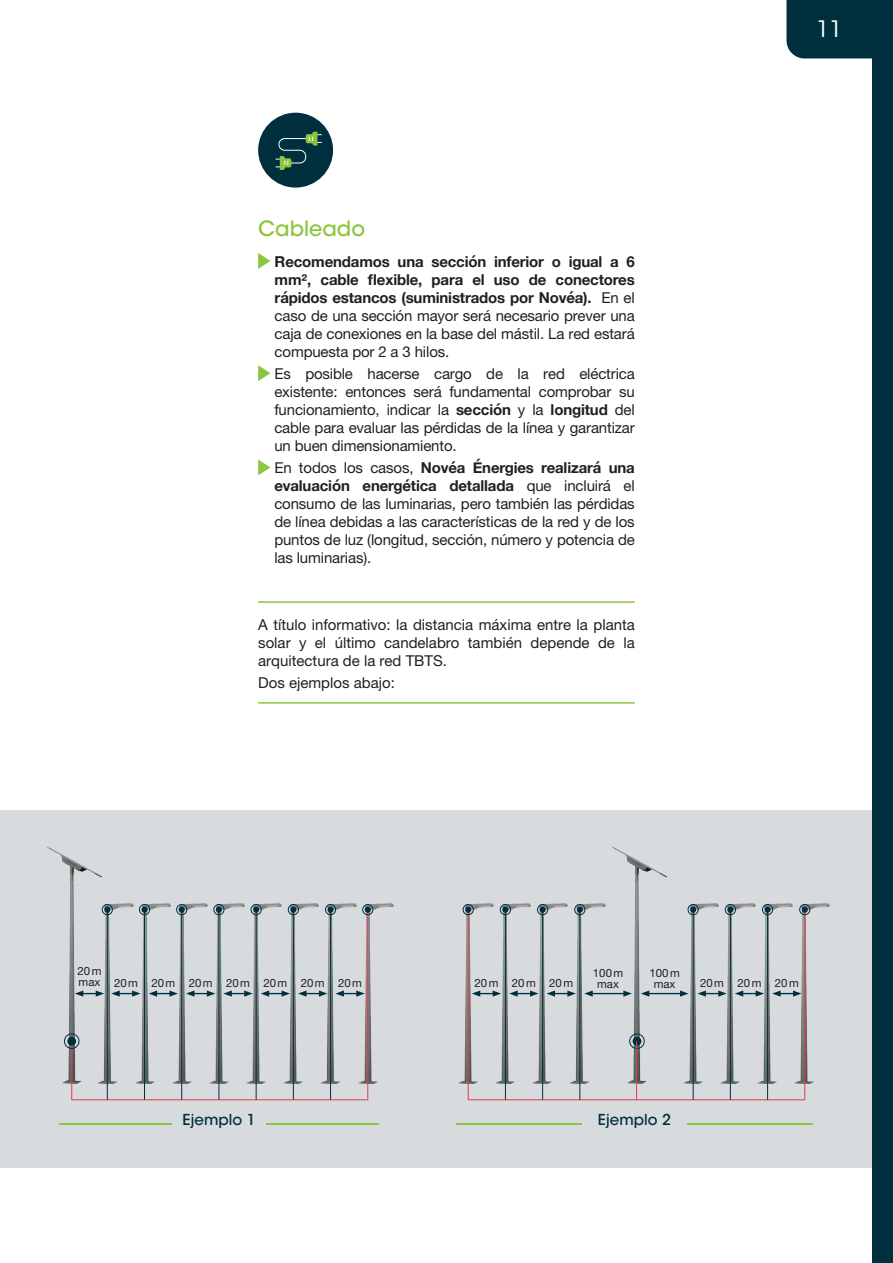
<style>
.page{position:relative;width:893px;height:1263px;background:#fff}
.page>*{position:absolute;margin:0;border:0;box-sizing:border-box;transform-origin:0 0}
.t1{font:22.5px "ITC Avant Garde Std";color:#fff}
.Titre_2_FR{font:500 21px "ITC Avant Garde Std";color:#8bc63e}
.TXT_courant_FR{font:15px/18px "Helvetica Neue LT Pro";letter-spacing:-.01em;color:#231f20;text-align:justify}
.TXT_courant_FR-2{font:700 15px/18px "Helvetica Neue";letter-spacing:-.01em;color:#231f20;text-align:justify}
.Titre_2_FR-2{font:500 15px "ITC Avant Garde Std";color:#002f3e}
.TXT_legende_FR{font:11.4px "Helvetica Neue LT Pro";color:#231f20}
.s1{font-family:"Helvetica Neue LT Pro";font-weight:400}
.s2{font-family:"Helvetica Neue";font-weight:700}
</style>
<div class="page">
<div style="left:0;top:810px;width:872px;height:357px;background:#d7dbde"></div>
<img style="left:47px;top:847px;width:55px;height:236px">
<img style="left:96px;top:890px;width:297px;height:193px">
<svg style="left:186px;top:990px;width:29px;height:7px"></svg>
<svg style="left:223px;top:990px;width:30px;height:7px"></svg>
<svg style="left:261px;top:990px;width:29px;height:7px"></svg>
<svg style="left:298px;top:990px;width:29px;height:7px"></svg>
<svg style="left:335px;top:990px;width:30px;height:7px"></svg>
<svg style="left:111px;top:990px;width:30px;height:7px"></svg>
<svg style="left:75px;top:990px;width:29px;height:7px"></svg>
<svg style="left:149px;top:990px;width:29px;height:7px"></svg>
<img style="left:607px;top:847px;width:59px;height:236px">
<img style="left:683px;top:903px;width:147px;height:180px">
<hr style="left:590px;top:993px;width:36px;height:1px;background:#002f3e">
<svg style="left:623px;top:990px;width:9px;height:7px"></svg>
<hr style="left:647px;top:993px;width:35px;height:1px;background:#002f3e">
<svg style="left:641px;top:990px;width:8px;height:7px"></svg>
<svg style="left:680px;top:990px;width:8px;height:7px"></svg>
<svg style="left:697px;top:990px;width:30px;height:7px"></svg>
<svg style="left:735px;top:990px;width:29px;height:7px"></svg>
<svg style="left:772px;top:990px;width:29px;height:7px"></svg>
<img style="left:458px;top:903px;width:147px;height:180px">
<svg style="left:546px;top:990px;width:30px;height:7px"></svg>
<svg style="left:472px;top:990px;width:29px;height:7px"></svg>
<svg style="left:509px;top:990px;width:29px;height:7px"></svg>
<hr style="left:266px;top:1123px;width:112px;height:2px;background:#8bc63e">
<hr style="left:60px;top:1123px;width:112px;height:2px;background:#8bc63e">
<hr style="left:456px;top:1123px;width:126px;height:2px;background:#8bc63e">
<hr style="left:687px;top:1123px;width:125px;height:2px;background:#8bc63e">
<svg style="left:71px;top:1042px;width:298px;height:58px"></svg>
<hr style="left:468px;top:1099px;width:337px;height:1px;background:#e6394c">
<hr style="left:107px;top:910px;width:1px;height:190px;background:#002f3e">
<hr style="left:256px;top:908px;width:1px;height:192px;background:#002f3e">
<hr style="left:505px;top:910px;width:1px;height:190px;background:#002f3e">
<hr style="left:730px;top:910px;width:1px;height:190px;background:#002f3e">
<hr style="left:144px;top:908px;width:1px;height:192px;background:#002f3e">
<hr style="left:293px;top:908px;width:1px;height:192px;background:#002f3e">
<hr style="left:542px;top:910px;width:1px;height:190px;background:#002f3e">
<hr style="left:767px;top:910px;width:1px;height:190px;background:#002f3e">
<hr style="left:181px;top:908px;width:1px;height:192px;background:#002f3e">
<hr style="left:330px;top:908px;width:1px;height:192px;background:#002f3e">
<hr style="left:579px;top:910px;width:1px;height:190px;background:#002f3e">
<hr style="left:804px;top:910px;width:1px;height:190px;background:#e6394c">
<hr style="left:219px;top:908px;width:1px;height:192px;background:#002f3e">
<hr style="left:468px;top:910px;width:1px;height:190px;background:#e6394c">
<hr style="left:693px;top:910px;width:1px;height:190px;background:#002f3e">
<hr style="left:367px;top:908px;width:1px;height:192px;background:#e6394c">
<div style="left:67px;top:1037px;width:9px;height:8px;background:#002f3e;border-radius:50%"></div>
<div style="left:64px;top:1033px;width:15px;height:16px;border:1px solid #002f3e;border-radius:50%"></div>
<div style="left:104px;top:906px;width:6px;height:7px;background:#002f3e;border-radius:50%"></div>
<div style="left:102px;top:904px;width:11px;height:11px;border:1px solid #002f3e;border-radius:50%"></div>
<svg style="left:141px;top:906px;width:7px;height:7px"></svg>
<div style="left:139px;top:904px;width:11px;height:11px;border:1px solid #002f3e;border-radius:50%"></div>
<div style="left:179px;top:906px;width:6px;height:7px;background:#002f3e;border-radius:50%"></div>
<div style="left:176px;top:904px;width:11px;height:11px;border:1px solid #002f3e;border-radius:50%"></div>
<div style="left:216px;top:906px;width:6px;height:7px;background:#002f3e;border-radius:50%"></div>
<div style="left:214px;top:904px;width:10px;height:11px;border:1px solid #002f3e;border-radius:50%"></div>
<div style="left:253px;top:906px;width:6px;height:7px;background:#002f3e;border-radius:50%"></div>
<div style="left:251px;top:904px;width:10px;height:11px;border:1px solid #002f3e;border-radius:50%"></div>
<div style="left:465px;top:906px;width:6px;height:7px;background:#002f3e;border-radius:50%"></div>
<div style="left:463px;top:904px;width:10px;height:11px;border:1px solid #002f3e;border-radius:50%"></div>
<div style="left:690px;top:906px;width:6px;height:7px;background:#002f3e;border-radius:50%"></div>
<div style="left:688px;top:904px;width:10px;height:11px;border:1px solid #002f3e;border-radius:50%"></div>
<div style="left:290px;top:906px;width:6px;height:7px;background:#002f3e;border-radius:50%"></div>
<div style="left:288px;top:904px;width:11px;height:11px;border:1px solid #002f3e;border-radius:50%"></div>
<div style="left:502px;top:906px;width:6px;height:7px;background:#002f3e;border-radius:50%"></div>
<div style="left:500px;top:904px;width:11px;height:11px;border:1px solid #002f3e;border-radius:50%"></div>
<div style="left:727px;top:906px;width:6px;height:7px;background:#002f3e;border-radius:50%"></div>
<div style="left:725px;top:904px;width:11px;height:11px;border:1px solid #002f3e;border-radius:50%"></div>
<svg style="left:327px;top:906px;width:7px;height:7px"></svg>
<div style="left:325px;top:904px;width:11px;height:11px;border:1px solid #002f3e;border-radius:50%"></div>
<div style="left:540px;top:906px;width:6px;height:7px;background:#002f3e;border-radius:50%"></div>
<div style="left:537px;top:904px;width:11px;height:11px;border:1px solid #002f3e;border-radius:50%"></div>
<svg style="left:764px;top:906px;width:7px;height:7px"></svg>
<div style="left:762px;top:904px;width:11px;height:11px;border:1px solid #002f3e;border-radius:50%"></div>
<div style="left:365px;top:906px;width:6px;height:7px;background:#002f3e;border-radius:50%"></div>
<div style="left:362px;top:904px;width:11px;height:11px;border:1px solid #002f3e;border-radius:50%"></div>
<div style="left:577px;top:906px;width:6px;height:7px;background:#002f3e;border-radius:50%"></div>
<div style="left:574px;top:904px;width:11px;height:11px;border:1px solid #002f3e;border-radius:50%"></div>
<div style="left:802px;top:906px;width:6px;height:7px;background:#002f3e;border-radius:50%"></div>
<div style="left:799px;top:904px;width:11px;height:11px;border:1px solid #002f3e;border-radius:50%"></div>
<div style="left:633px;top:1037px;width:8px;height:8px;background:#002f3e;border-radius:50%"></div>
<div style="left:629px;top:1033px;width:16px;height:16px;border:1px solid #002f3e;border-radius:50%"></div>
<hr style="left:636px;top:1041px;width:1px;height:59px;background:#e6394c">
<svg style="left:258px;top:253px;width:12px;height:16px"></svg>
<svg style="left:258px;top:365px;width:12px;height:16px"></svg>
<svg style="left:258px;top:459px;width:12px;height:16px"></svg>
<div style="left:258px;top:113px;width:75px;height:75px;background:#002f3e;border-radius:50%"></div>
<svg style="left:276px;top:132px;width:46px;height:38px"></svg>
<hr style="left:258px;top:601px;width:377px;height:2px;background:#8fc53e">
<hr style="left:258px;top:702px;width:377px;height:2px;background:#8fc53e">
<div style="left:872px;top:0;width:21px;height:1263px;background:#002f3e"></div>
<div style="left:786px;top:0;width:86px;height:58px;background:#002f3e"></div>
<p class="Titre_2_FR" style="left:258px;top:215px;width:108px">Cableado</p>
<p class="TXT_courant_FR-2" style="left:275px;top:253px;width:362px">Recomendamos una sección inferior o igual a 6 mm², cable flexible, para el uso de conectores rápidos estancos (suministrados por Novéa). <span class="s1">En el caso de una sección mayor será necesario prever una caja de conexiones en la base del mástil. La red estará compuesta por 2 a 3 hilos.</span></p>
<p class="TXT_courant_FR" style="left:274px;top:364px;width:362px">Es posible hacerse cargo de la red eléctrica existente: entonces será fundamental comprobar su funcionamiento, indicar la <span class="s2">sección</span> y la <span class="s2">longitud</span> del cable para evaluar las pérdidas de la línea y garantizar un buen dimensionamiento.</p>
<p class="TXT_courant_FR" style="left:274px;top:459px;width:362px">En todos los casos, <span class="s2">Novéa Énergies realizará una evaluación energética detallada</span> que incluirá el consumo de las luminarias, pero también las pérdidas de línea debidas a las características de la red y de los puntos de luz (longitud, sección, número y potencia de las luminarias).</p>
<p class="TXT_courant_FR" style="left:258px;top:615px;width:378px">A título informativo: la distancia máxima entre la planta solar y el último candelabro también depende de la arquitectura de la red TBTS.</p>
<p class="TXT_courant_FR" style="left:258px;top:674px;width:138px">Dos ejemplos abajo:</p>
<h1 class="t1" style="left:816px;top:15px;width:27px">11</h1>
<p class="TXT_legende_FR" style="left:78px;top:964px;width:25px">20m</p>
<p class="TXT_legende_FR" style="left:79px;top:975px;width:23px">max</p>
<p class="TXT_legende_FR" style="left:151px;top:976px;width:25px">20m</p>
<p class="TXT_legende_FR" style="left:114px;top:976px;width:25px">20m</p>
<p class="TXT_legende_FR" style="left:189px;top:976px;width:25px">20m</p>
<p class="TXT_legende_FR" style="left:226px;top:976px;width:25px">20m</p>
<p class="TXT_legende_FR" style="left:263px;top:976px;width:25px">20m</p>
<p class="TXT_legende_FR" style="left:301px;top:976px;width:25px">20m</p>
<p class="TXT_legende_FR" style="left:338px;top:976px;width:25px">20m</p>
<p class="TXT_legende_FR" style="left:593px;top:966px;width:32px">100m</p>
<p class="TXT_legende_FR" style="left:597px;top:977px;width:23px">max</p>
<p class="TXT_legende_FR" style="left:649px;top:966px;width:32px">100m</p>
<p class="TXT_legende_FR" style="left:475px;top:976px;width:25px">20m</p>
<p class="TXT_legende_FR" style="left:512px;top:976px;width:25px">20m</p>
<p class="TXT_legende_FR" style="left:549px;top:976px;width:25px">20m</p>
<p class="TXT_legende_FR" style="left:654px;top:977px;width:23px">max</p>
<p class="TXT_legende_FR" style="left:700px;top:976px;width:25px">20m</p>
<p class="TXT_legende_FR" style="left:737px;top:976px;width:25px">20m</p>
<p class="TXT_legende_FR" style="left:775px;top:976px;width:25px">20m</p>
<p class="Titre_2_FR-2" style="left:182px;top:1110px;width:75px">Ejemplo 1</p>
<p class="Titre_2_FR-2" style="left:598px;top:1110px;width:75px">Ejemplo 2</p>
</div>
